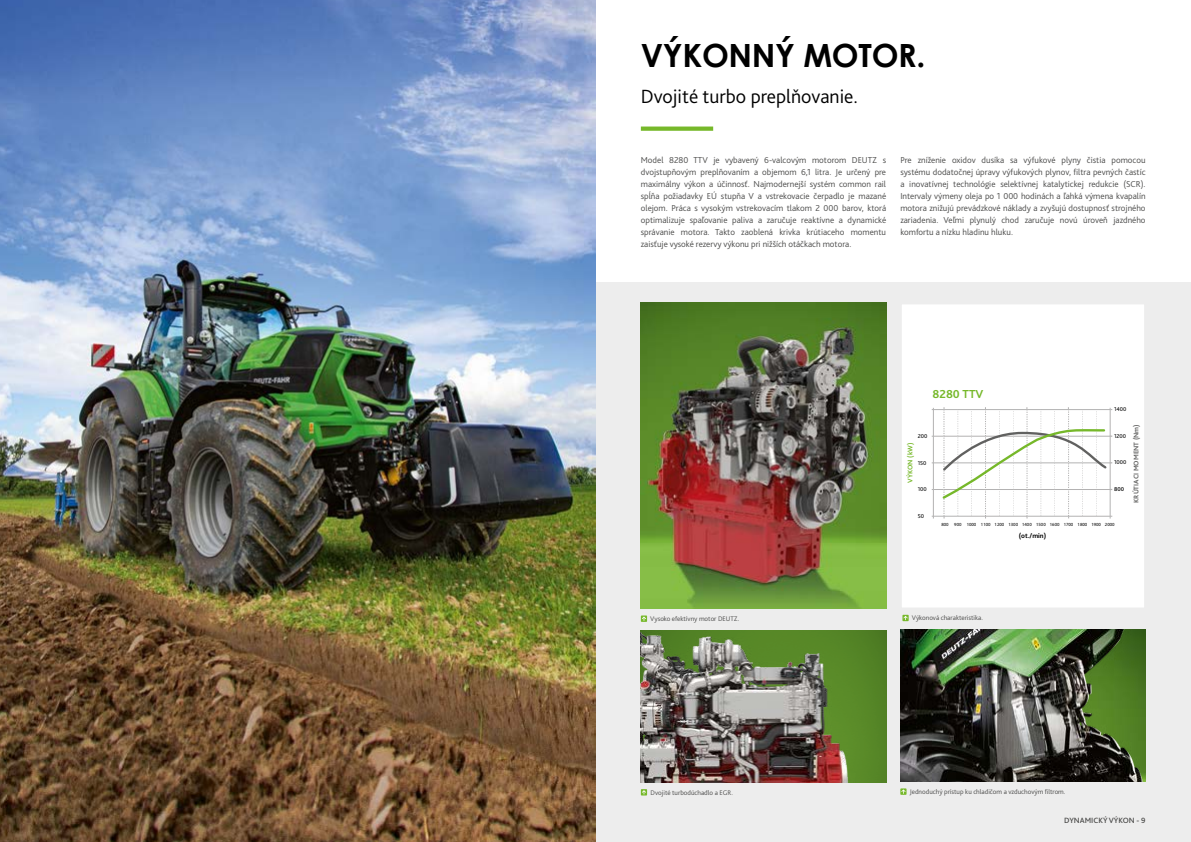
<style>
.page{position:relative;width:1191px;height:842px;background:#fff}
.page>*{position:absolute;margin:0;border:0;box-sizing:border-box;transform-origin:0 0}
.t1{font:700 32px "Century Gothic";letter-spacing:-.01em;color:#000}
.t2{font:300 20px "Bliss Pro";color:#000}
.t3{font:700 12.1px "Bliss Pro";color:#76b82a}
.t4{font:300 9px/12px "Bliss Pro";color:#4a4a49;text-align:justify}
.t5{font:500 8px "Bliss Pro";color:#4a4a49}
.t6{font:700 7.1px "Bliss Pro";color:#000}
.t7{font:300 7px "Bliss Pro";color:#4a4a49}
.t8{font:700 7px "Bliss Pro";color:#616160}
.t9{font:700 7px "Bliss Pro";color:#76b82a}
.t10{font:5.9px "Bliss Pro";color:#000}
.t11{font:500 5.9px "Bliss Pro";color:#000}
.t12{font:4.7px "Myriad Pro";color:#000}
</style>
<div class="page">
<img style="left:0;top:0;width:587px;height:842px">
<div style="left:595px;top:283px;width:596px;height:559px;background:#ededed"></div>
<img style="left:900px;top:629px;width:245px;height:152px">
<img style="left:587px;top:0;width:8px;height:842px">
<img style="left:641px;top:630px;width:245px;height:152px">
<div style="left:641px;top:304px;width:245px;height:305px;background:#000;opacity:.75"></div>
<div style="left:901px;top:304px;width:243px;height:304px;background:#fff"></div>
<hr style="left:931px;top:409px;width:181px;height:1px;background:#b3b2b2">
<hr style="left:933px;top:436px;width:177px;height:1px;background:#b3b2b2">
<hr style="left:933px;top:463px;width:177px;height:1px;background:#b3b2b2">
<hr style="left:933px;top:489px;width:177px;height:1px;background:#b3b2b2">
<hr style="left:931px;top:516px;width:181px;height:1px;background:#b3b2b2">
<svg style="left:940px;top:407px;width:172px;height:111px"></svg>
<hr style="left:933px;top:408px;width:1px;height:110px;background:#b3b2b2">
<div style="left:900px;top:303px;width:245px;height:306px;border:1px solid #ededed"></div>
<svg style="left:641px;top:127px;width:72px;height:4px"></svg>
<svg style="left:641px;top:789px;width:6px;height:6px"></svg>
<svg style="left:641px;top:615px;width:6px;height:7px"></svg>
<svg style="left:642px;top:616px;width:4px;height:5px"></svg>
<svg style="left:900px;top:788px;width:6px;height:7px"></svg>
<svg style="left:901px;top:789px;width:4px;height:5px"></svg>
<svg style="left:902px;top:615px;width:6px;height:6px"></svg>
<h1 class="t1" style="left:641px;top:31px;width:286px">VÝKONNÝ MOTOR.</h1>
<h2 class="t2" style="left:641px;top:83px;width:218px">Dvojité turbo preplňovanie.</h2>
<p class="t4" style="left:641px;top:154px;width:247px">Model 8280 TTV je vybavený 6-valcovým motorom DEUTZ s dvojstupňovým preplňovaním a objemom 6,1 litra. Je určený pre maximálny výkon a účinnosť. Najmodernejší systém common rail spĺňa požiadavky EÚ stupňa V a vstrekovacie čerpadlo je mazané olejom. Práca s vysokým vstrekovacím tlakom 2 000 barov, ktorá optimalizuje spaľovanie paliva a zaručuje reaktívne a dynamické správanie motora. Takto zaoblená krivka krútiaceho momentu zaisťuje vysoké rezervy výkonu pri nižších otáčkach motora.</p>
<p class="t4" style="left:900px;top:153px;width:247px">Pre zníženie oxidov dusíka sa výfukové plyny čistia pomocou systému dodatočnej úpravy výfukových plynov, filtra pevných častíc a inovatívnej technológie selektívnej katalytickej redukcie (SCR).<br>Intervaly výmeny oleja po 1 000 hodinách a ľahká výmena kvapalín motora znižujú prevádzkové náklady a zvyšujú dostupnosť strojného zariadenia. Veľmi plynulý chod zaručuje novú úroveň jazdného komfortu a nízku hladinu hluku.</p>
<h3 class="t3" style="left:932px;top:386px;width:52px">8280 TTV</h3>
<p class="t7" style="left:650px;top:614px;width:91px">Vysoko efektívny motor DEUTZ.</p>
<p class="t7" style="left:650px;top:788px;width:84px">Dvojité turbodúchadlo a EGR.</p>
<p class="t10" style="left:917px;top:432px;width:11px">200</p>
<p class="t10" style="left:917px;top:459px;width:10px">150</p>
<p class="t10" style="left:917px;top:486px;width:11px">100</p>
<p class="t10" style="left:917px;top:512px;width:8px">50</p>
<p class="t9" style="left:906px;top:483px;width:42px;rotate:-90deg">VÝKON (kW)</p>
<p class="t10" style="left:1114px;top:405px;width:14px">1400</p>
<p class="t10" style="left:1114px;top:432px;width:14px">1200</p>
<p class="t10" style="left:1114px;top:459px;width:14px">1000</p>
<p class="t11" style="left:1114px;top:485px;width:11px">800</p>
<p class="t12" style="left:941px;top:522px;width:175px">800 900 1000 1100 1200 1300 1400 1500 1600 1700 1800 1900 2000</p>
<p class="t8" style="left:1131px;top:503px;width:80px;rotate:-90deg">KRÚTIACI MOMENT (Nm)</p>
<p class="t6" style="left:1018px;top:531px;width:29px">(ot./min)</p>
<p class="t7" style="left:911px;top:614px;width:73px">Výkonová charakteristika.</p>
<p class="t7" style="left:910px;top:787px;width:157px">Jednoduchý prístup ku chladičom a vzduchovým filtrom.</p>
<p class="t5" style="left:1064px;top:815px;width:83px">DYNAMICKÝ VÝKON - 9</p>
</div>
